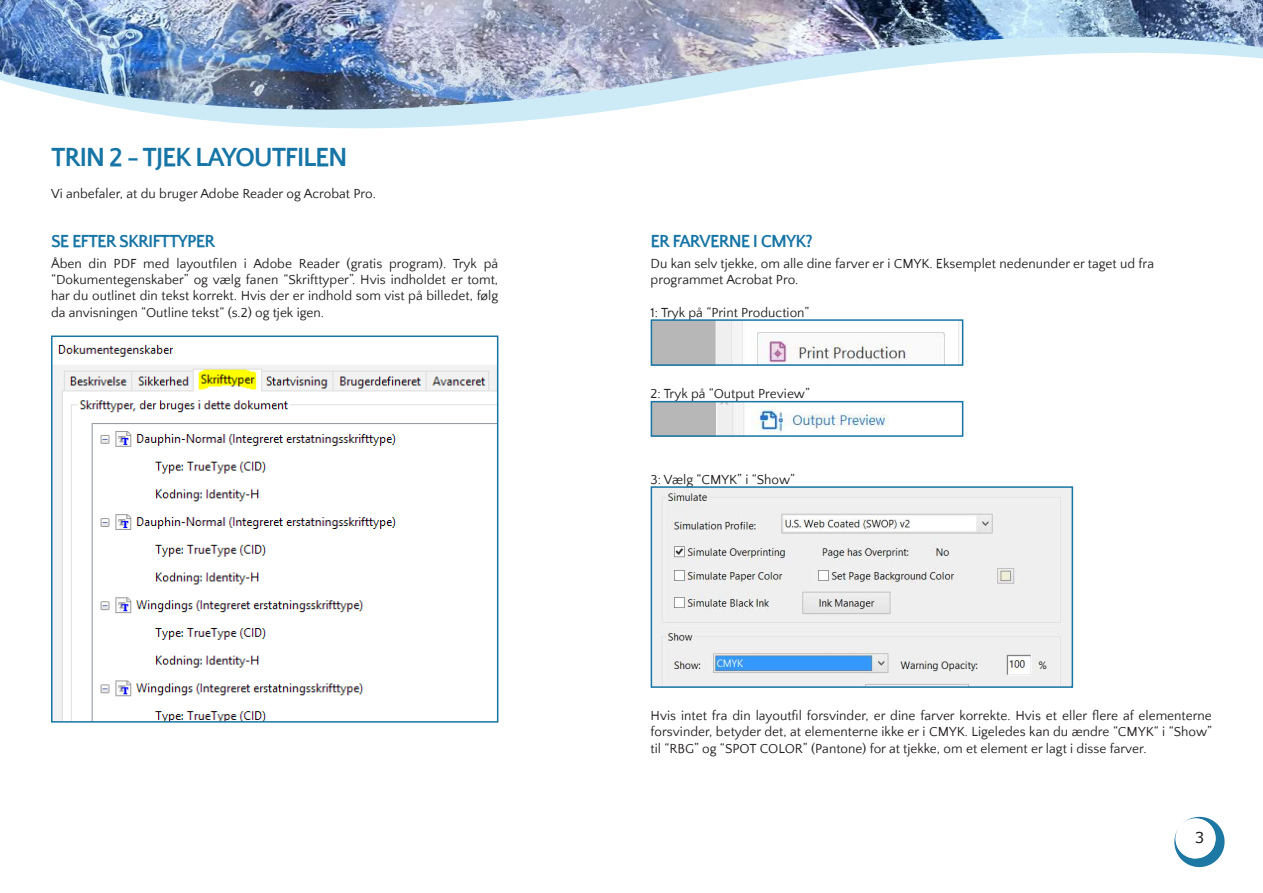
<style>
.page{position:relative;width:1263px;height:893px;background:#fff}
.page>*{position:absolute;margin:0;border:0;box-sizing:border-box;transform-origin:0 0}
.t1{font:700 27px "Quattrocento Sans";letter-spacing:-.05em;color:#1675a5}
.t2{font:700 18px "Quattrocento Sans";letter-spacing:-.05em;color:#1675a5}
.t3{font:15px "Verdana";color:#231f20}
.t4{font:13.5px/16.2px "Quattrocento Sans";color:#231f20;text-align:justify}
</style>
<div class="page">
<img style="left:0;top:0;width:1263px;height:36px">
<img style="left:0;top:36px;width:1263px;height:93px">
<svg style="left:1174px;top:817px;width:50px;height:50px"></svg>
<img style="left:54px;top:344px;width:441px;height:376px">
<div style="left:51px;top:335px;width:447px;height:388px;border:2px solid #1675a5"></div>
<img style="left:654px;top:322px;width:305px;height:41px">
<div style="left:651px;top:319px;width:312px;height:47px;border:2px solid #1675a5"></div>
<img style="left:654px;top:404px;width:235px;height:30px">
<div style="left:651px;top:401px;width:312px;height:36px;border:2px solid #1675a5"></div>
<img style="left:654px;top:489px;width:416px;height:196px">
<div style="left:651px;top:486px;width:422px;height:202px;border:2px solid #1675a5"></div>
<h1 class="t1" style="left:51px;top:143px;width:298px">TRIN 2 - TJEK LAYOUTFILEN</h1>
<p class="t4" style="left:51px;top:186px;width:326px">Vi anbefaler, at du bruger Adobe Reader og Acrobat Pro.</p>
<h2 class="t2" style="left:51px;top:232px;width:166px">SE EFTER SKRIFTTYPER</h2>
<p class="t4" style="left:51px;top:256px;width:449px">Åben din PDF med layoutfilen i Adobe Reader (gratis program). Tryk på “Dokumentegenskaber” og vælg fanen “Skrifttyper”. Hvis indholdet er tomt, har du outlinet din tekst korrekt. Hvis der er indhold som vist på billedet, følg da anvisningen “Outline tekst“ (s.2) og tjek igen.</p>
<h2 class="t2" style="left:651px;top:232px;width:164px">ER FARVERNE I CMYK?</h2>
<p class="t4" style="left:651px;top:256px;width:505px">Du kan selv tjekke, om alle dine farver er i CMYK. Eksemplet nedenunder er taget ud fra programmet Acrobat Pro.</p>
<p class="t4" style="left:651px;top:305px;width:160px">1: Tryk på “Print Production”</p>
<p class="t4" style="left:651px;top:386px;width:161px">2: Tryk på “Output Preview”</p>
<p class="t4" style="left:651px;top:472px;width:146px">3: Vælg “CMYK” i “Show”</p>
<p class="t4" style="left:651px;top:708px;width:563px">Hvis intet fra din layoutfil forsvinder, er dine farver korrekte. Hvis et eller flere af elementerne forsvinder, betyder det, at elementerne ikke er i CMYK. Ligeledes kan du ændre “CMYK“ i “Show” til “RBG” og “SPOT COLOR” (Pantone) for at tjekke, om et element er lagt i disse farver.</p>
<p class="t3" style="left:1195px;top:827px;width:11px">3</p>
</div>
